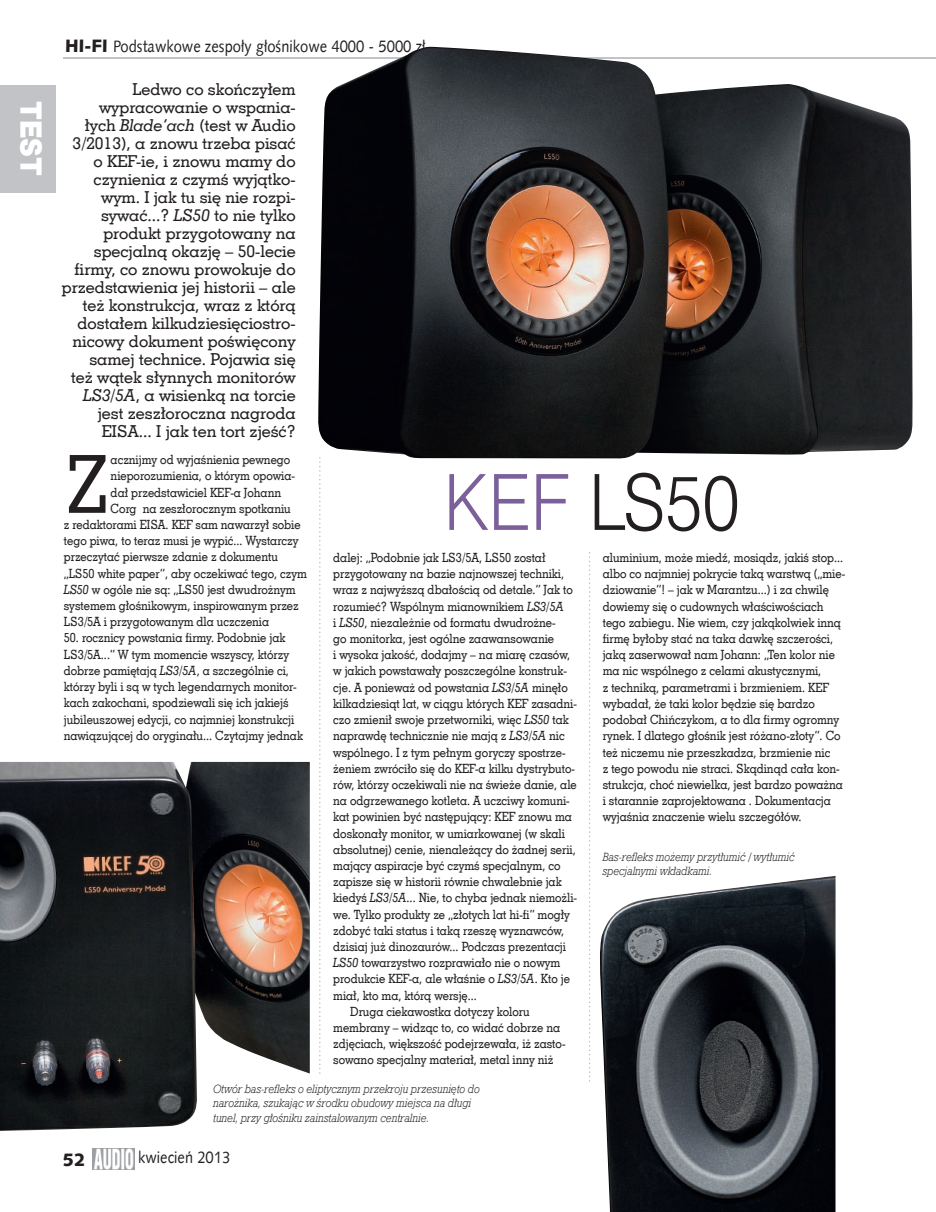
<style>
.page{position:relative;width:936px;height:1212px;background:#fff}
.page>*{position:absolute;margin:0;border:0;box-sizing:border-box;transform-origin:0 0}
.t1{font:80.25px "Geo Slab 703 Md EU";color:#231f20;scale:.9 1}
.t2{font:72px "Swis 721 Lt PL";color:#231f20;scale:.9 1}
.t3{font:27.15px "Swis 721 Blk 2 EU";color:#fff;scale:.9 1}
.t4{font:18px "Humanst 531 Blk EU";color:#231f20}
.t5{font:16.5px/18px "Geo Slab 703 Md EU";color:#231f20;text-align:right}
.t6{font:16.5px "Humanst 531 EU";color:#231f20;scale:.9 1}
.t7{font:12.75px/16.2px "Geo Slab 703 Md EU";color:#231f20;scale:.9 1}
.t8{font:italic 12px/14.4px "Geo Slab 712 Lt EU";color:#231f20;scale:.9 1}
.s1{font-family:"Humanst 531 Blk EU";font-size:18px}
.s2{font-style:italic}
.s3{color:#7b609c}
</style>
<div class="page">
<div style="left:0;top:85px;width:55px;height:107px;background:#c2c3c6"></div>
<img style="left:93px;top:1148px;width:41px;height:21px">
<hr style="left:64px;top:58px;width:871px;height:1px;background:#c2c3c6">
<svg style="left:589px;top:552px;width:1px;height:529px"></svg>
<svg style="left:319px;top:458px;width:1px;height:616px"></svg>
<img style="left:317px;top:47px;width:595px;height:411px">
<img style="left:0;top:762px;width:310px;height:369px">
<img style="left:600px;top:876px;width:235px;height:336px">
<h3 class="t3" style="left:50px;top:101px;width:85px;rotate:90deg">TEST</h3>
<p class="t6" style="left:65px;top:35px;width:402px"><span class="s1">HI-FI</span> Podstawkowe zespoły głośnikowe 4000 - 5000 zł</p>
<p class="t5" style="left:62px;top:80px;width:235px">Ledwo co skończyłem wypracowanie o wspania-<br>łych <span class="s2">Blade’ach</span> (test w Audio<br>3/2013), a znowu trzeba pisać o KEF-ie, i znowu mamy do czynienia z czymś wyjątko&shy;wym. I jak tu się nie rozpi&shy;sywać...? <span class="s2">LS50</span> to nie tylko produkt przygotowany na specjalną okazję – 50-lecie firmy, co znowu prowokuje do przedstawienia jej historii – ale też konstrukcja, wraz z którą dostałem kilkudziesięciostro&shy;nicowy dokument poświęcony samej technice. Pojawia się<br>też wątek słynnych monitorów<br><span class="s2">LS3/5A</span>, a wisienką na torcie jest zeszłoroczna nagroda<br>EISA... I jak ten tort zjeść?</p>
<h1 class="t1" style="left:64px;top:435px;width:54px">Z</h1>
<p class="t7" style="left:111px;top:451px;width:201px">acznijmy od wyjaśnienia pewnego</p>
<p class="t7" style="left:111px;top:468px;width:206px">nieporozumienia, o którym opowia-</p>
<p class="t7" style="left:111px;top:484px;width:191px">dał przedstawiciel KEF-a Johann</p>
<p class="t7" style="left:111px;top:500px;width:202px">Corg na zeszłorocznym spotkaniu</p>
<p class="t7" style="left:64px;top:516px;width:265px">z redaktorami EISA. KEF sam nawarzył sobie</p>
<p class="t7" style="left:64px;top:532px;width:262px">tego piwa, to teraz musi je wypić... Wystarczy</p>
<p class="t7" style="left:64px;top:549px;width:239px">przeczytać pierwsze zdanie z dokumentu</p>
<p class="t7" style="left:64px;top:565px;width:271px">„LS50 white paper”, aby oczekiwać tego, czym</p>
<p class="t7" style="left:64px;top:581px;width:259px"><span class="s2">LS50</span> w ogóle nie są: „LS50 jest dwudrożnym</p>
<p class="t7" style="left:64px;top:597px;width:262px">systemem głośnikowym, inspirowanym przez</p>
<p class="t7" style="left:64px;top:613px;width:230px">LS3/5A i przygotowanym dla uczczenia</p>
<p class="t7" style="left:64px;top:630px;width:267px">50. rocznicy powstania firmy. Podobnie jak LS3/5A...” W tym momencie wszyscy, którzy dobrze pamiętają <span class="s2">LS3/5A</span>, a szczególnie ci, którzy byli i są w tych legendarnych monitor&shy;kach zakochani, spodziewali się ich jakiejś jubileuszowej edycji, co najmniej konstrukcji nawiązującej do oryginału... Czytajmy jednak</p>
<h2 class="t2" style="left:444px;top:455px;width:330px"><span class="s3">KEF</span> LS50</h2>
<p class="t7" style="left:333px;top:549px;width:237px">dalej: „Podobnie jak LS3/5A, LS50 został</p>
<p class="t7" style="left:333px;top:565px;width:258px">przygotowany na bazie najnowszej techniki,</p>
<p class="t7" style="left:333px;top:582px;width:268px">wraz z najwyższą dbałością od detale.” Jak to</p>
<p class="t7" style="left:333px;top:598px;width:258px">rozumieć? Wspólnym mianownikiem <span class="s2">LS3/5A</span></p>
<p class="t7" style="left:333px;top:614px;width:248px">i <span class="s2">LS50</span>, niezależnie od formatu dwudrożne-</p>
<p class="t7" style="left:333px;top:630px;width:247px">go monitorka, jest ogólne zaawansowanie</p>
<p class="t7" style="left:333px;top:646px;width:264px">i wysoka jakość, dodajmy – na miarę czasów,</p>
<p class="t7" style="left:333px;top:663px;width:261px">w jakich powstawały poszczególne konstruk-</p>
<p class="t7" style="left:333px;top:679px;width:262px">cje. A ponieważ od powstania <span class="s2">LS3/5A</span> minęło</p>
<p class="t7" style="left:333px;top:695px;width:272px">kilkadziesiąt lat, w ciągu których KEF zasadni-</p>
<p class="t7" style="left:333px;top:711px;width:263px">czo zmienił swoje przetworniki, więc <span class="s2">LS50</span> tak</p>
<p class="t7" style="left:333px;top:727px;width:259px">naprawdę technicznie nie mają z <span class="s2">LS3/5A</span> nic</p>
<p class="t7" style="left:333px;top:744px;width:259px">wspólnego. I z tym pełnym goryczy spostrze-</p>
<p class="t7" style="left:333px;top:760px;width:270px">żeniem zwróciło się do KEF-a kilku dystrybuto-</p>
<p class="t7" style="left:333px;top:776px;width:272px">rów, którzy oczekiwali nie na świeże danie, ale</p>
<p class="t7" style="left:333px;top:792px;width:264px">na odgrzewanego kotleta. A uczciwy komuni-</p>
<p class="t7" style="left:333px;top:809px;width:267px">kat powinien być następujący: KEF znowu ma</p>
<p class="t7" style="left:333px;top:825px;width:259px">doskonały monitor, w umiarkowanej (w skali</p>
<p class="t7" style="left:333px;top:841px;width:271px">absolutnej) cenie, nienależący do żadnej serii,</p>
<p class="t7" style="left:333px;top:857px;width:254px">mający aspiracje być czymś specjalnym, co</p>
<p class="t7" style="left:333px;top:873px;width:255px">zapisze się w historii równie chwalebnie jak</p>
<p class="t7" style="left:333px;top:890px;width:272px">kiedyś <span class="s2">LS3/5A</span>... Nie, to chyba jednak niemożli-</p>
<p class="t7" style="left:333px;top:906px;width:264px">we. Tylko produkty ze „złotych lat hi-fi” mogły</p>
<p class="t7" style="left:333px;top:922px;width:258px">zdobyć taki status i taką rzeszę wyznawców,</p>
<p class="t7" style="left:333px;top:938px;width:260px">dzisiaj już dinozaurów... Podczas prezentacji</p>
<p class="t7" style="left:333px;top:954px;width:254px"><span class="s2">LS50</span> towarzystwo rozprawiało nie o nowym</p>
<p class="t7" style="left:333px;top:971px;width:264px">produkcie KEF-a, ale właśnie o <span class="s2">LS3/5A</span>. Kto je</p>
<p class="t7" style="left:333px;top:987px;width:161px">miał, kto ma, którą wersję...</p>
<p class="t7" style="left:350px;top:1003px;width:201px">Druga ciekawostka dotyczy koloru</p>
<p class="t7" style="left:333px;top:1019px;width:254px">membrany – widząc to, co widać dobrze na</p>
<p class="t7" style="left:333px;top:1035px;width:260px">zdjęciach, większość podejrzewała, iż zasto-</p>
<p class="t7" style="left:333px;top:1052px;width:246px">sowano specjalny materiał, metal inny niż</p>
<p class="t7" style="left:602px;top:549px;width:271px">aluminium, może miedź, mosiądz, jakiś stop... albo co najmniej pokrycie taką warstwą („mie&shy;dziowanie”! – jak w Marantzu...) i za chwilę dowiemy się o cudownych właściwościach tego zabiegu. Nie wiem, czy jakąkolwiek inną firmę byłoby stać na taka dawkę szczerości, jaką zaserwował nam Johann: „Ten kolor nie ma nic wspólnego z celami akustycznymi,<br>z techniką, parametrami i brzmieniem. KEF wybadał, że taki kolor będzie się bardzo podobał Chińczykom, a to dla firmy ogromny rynek. I dlatego głośnik jest różano-złoty”. Co też niczemu nie przeszkadza, brzmienie nic<br>z tego powodu nie straci. Skądinąd cała kon&shy;strukcja, choć niewielka, jest bardzo poważna i starannie zaprojektowana . Dokumentacja wyjaśnia znaczenie wielu szczegółów.</p>
<p class="t8" style="left:602px;top:849px;width:215px">Bas-refleks możemy przytłumić / wytłumić specjalnymi wkładkami.</p>
<p class="t8" style="left:213px;top:1081px;width:298px">Otwór bas-refleks o eliptycznym przekroju przesunięto do narożnika, szukając w środku obudowy miejsca na długi tunel, przy głośniku zainstalowanym centralnie.</p>
<h3 class="t4" style="left:63px;top:1148px;width:24px">52</h3>
<p class="t6" style="left:138px;top:1147px;width:104px">kwiecień 2013</p>
</div>
